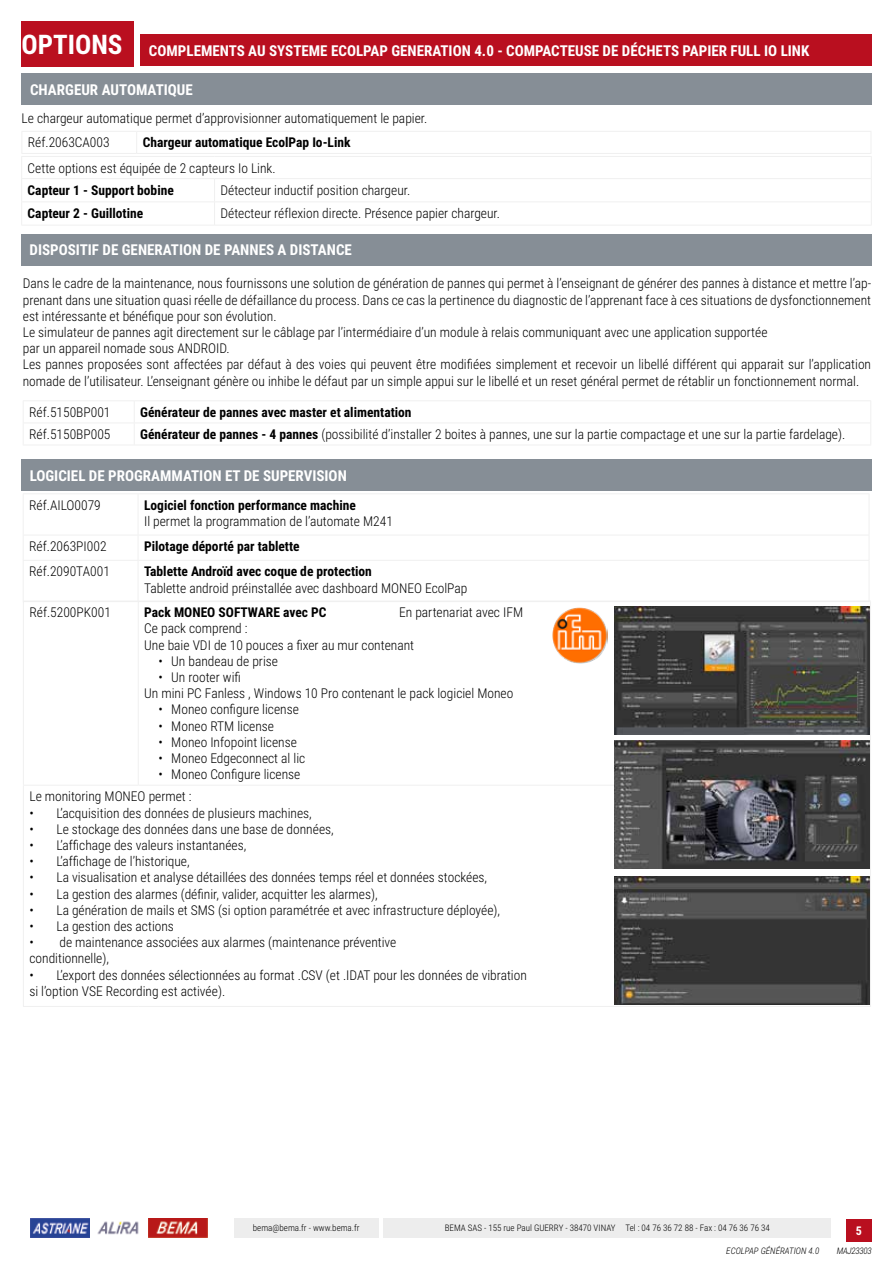
<style>
.page{position:relative;width:893px;height:1263px;background:#fff}
.page>*{position:absolute;margin:0;border:0;box-sizing:border-box;transform-origin:0 0}
.t1{font:700 27px "Roboto Condensed";color:#fff}
.t2{font:700 15px "Roboto Condensed";color:#fff}
.t3{font:300 13.5px/16.2px "Roboto Condensed";color:#000}
.t4{font:700 13.5px "Roboto Condensed";color:#000}
.t5{font:700 12px "Roboto Condensed";color:#fff}
.t6{font:300 9px "Roboto Condensed";color:#000}
.t7{font:italic 300 9px "Roboto Condensed";color:#000}
.t8{font:italic 300 9px "Roboto Condensed";letter-spacing:-.035em;color:#000}
.s1{font-weight:700}
</style>
<div class="page">
<div style="left:846px;top:1219px;width:26px;height:23px;background:#b90f1f"></div>
<img style="left:31px;top:1218px;width:177px;height:19px">
<div style="left:384px;top:1218px;width:447px;height:19px;background:#ededed"></div>
<div style="left:234px;top:1218px;width:144px;height:19px;background:#ededed"></div>
<hr style="left:23px;top:601px;width:1px;height:184px;background:#f0f0f0">
<hr style="left:138px;top:601px;width:733px;height:1px;background:#f0f0f0">
<hr style="left:138px;top:601px;width:1px;height:184px;background:#f0f0f0">
<hr style="left:870px;top:601px;width:1px;height:184px;background:#f0f0f0">
<hr style="left:23px;top:785px;width:115px;height:1px;background:#f0f0f0">
<hr style="left:23px;top:785px;width:1px;height:221px;background:#f0f0f0">
<hr style="left:138px;top:785px;width:733px;height:1px;background:#f0f0f0">
<hr style="left:870px;top:785px;width:1px;height:221px;background:#f0f0f0">
<hr style="left:23px;top:1006px;width:115px;height:1px;background:#f0f0f0">
<hr style="left:138px;top:1006px;width:733px;height:1px;background:#f0f0f0">
<div style="left:140px;top:34px;width:732px;height:32px;background:#b90f1f"></div>
<div style="left:21px;top:234px;width:850px;height:32px;background:#868e96"></div>
<div style="left:21px;top:21px;width:113px;height:45px;background:#ba0f1f"></div>
<div style="left:22px;top:73px;width:850px;height:32px;background:#868e96"></div>
<hr style="left:21px;top:131px;width:116px;height:1px;background:#f0f0f0">
<hr style="left:137px;top:131px;width:734px;height:1px;background:#f0f0f0">
<svg style="left:136px;top:132px;width:1px;height:21px"></svg>
<hr style="left:21px;top:153px;width:116px;height:1px;background:#f0f0f0">
<hr style="left:137px;top:153px;width:734px;height:1px;background:#f0f0f0">
<img style="left:615px;top:607px;width:254px;height:128px">
<img style="left:615px;top:741px;width:254px;height:128px">
<img style="left:615px;top:876px;width:254px;height:128px">
<img style="left:552px;top:607px;width:55px;height:57px">
<div style="left:21px;top:459px;width:851px;height:32px;background:#868e96"></div>
<hr style="left:23px;top:493px;width:115px;height:1px;background:#f0f0f0">
<hr style="left:23px;top:494px;width:1px;height:41px;background:#f0f0f0">
<hr style="left:138px;top:493px;width:731px;height:1px;background:#f0f0f0">
<hr style="left:138px;top:494px;width:1px;height:41px;background:#f0f0f0">
<hr style="left:869px;top:494px;width:1px;height:41px;background:#f0f0f0">
<hr style="left:23px;top:535px;width:115px;height:1px;background:#f0f0f0">
<svg style="left:23px;top:536px;width:1px;height:24px"></svg>
<hr style="left:138px;top:535px;width:731px;height:1px;background:#f0f0f0">
<hr style="left:23px;top:560px;width:115px;height:1px;background:#f0f0f0">
<hr style="left:23px;top:561px;width:1px;height:40px;background:#f0f0f0">
<hr style="left:138px;top:560px;width:731px;height:1px;background:#f0f0f0">
<hr style="left:138px;top:561px;width:1px;height:40px;background:#f0f0f0">
<hr style="left:869px;top:561px;width:1px;height:40px;background:#f0f0f0">
<hr style="left:23px;top:601px;width:115px;height:1px;background:#f0f0f0">
<hr style="left:21px;top:156px;width:193px;height:1px;background:#f0f0f0">
<hr style="left:214px;top:156px;width:658px;height:1px;background:#f0f0f0">
<hr style="left:21px;top:178px;width:193px;height:1px;background:#f0f0f0">
<hr style="left:214px;top:178px;width:658px;height:1px;background:#f0f0f0">
<hr style="left:21px;top:201px;width:193px;height:1px;background:#f0f0f0">
<svg style="left:21px;top:152px;width:1px;height:73px"></svg>
<hr style="left:214px;top:201px;width:658px;height:1px;background:#f0f0f0">
<svg style="left:214px;top:179px;width:1px;height:46px"></svg>
<svg style="left:871px;top:157px;width:1px;height:68px"></svg>
<hr style="left:21px;top:225px;width:193px;height:1px;background:#f0f0f0">
<hr style="left:214px;top:225px;width:658px;height:1px;background:#f0f0f0">
<hr style="left:23px;top:400px;width:111px;height:1px;background:#f0f0f0">
<hr style="left:134px;top:400px;width:737px;height:1px;background:#f0f0f0">
<hr style="left:23px;top:422px;width:111px;height:1px;background:#f0f0f0">
<svg style="left:23px;top:401px;width:1px;height:44px"></svg>
<hr style="left:134px;top:422px;width:737px;height:1px;background:#f0f0f0">
<svg style="left:134px;top:401px;width:1px;height:44px"></svg>
<svg style="left:870px;top:401px;width:1px;height:44px"></svg>
<hr style="left:23px;top:445px;width:111px;height:1px;background:#f0f0f0">
<hr style="left:134px;top:445px;width:737px;height:1px;background:#f0f0f0">
<h1 class="t1" style="left:21px;top:25px;width:103px">OPTIONS</h1>
<p class="t2" style="left:30px;top:79px;width:164px">CHARGEUR AUTOMATIQUE</p>
<p class="t2" style="left:149px;top:40px;width:662px">COMPLEMENTS AU SYSTEME ECOLPAP GENERATION 4.0 - COMPACTEUSE DE DÉCHETS PAPIER FULL IO LINK</p>
<p class="t3" style="left:22px;top:109px;width:407px">Le chargeur automatique permet d’approvisionner automatiquement le papier.</p>
<p class="t3" style="left:28px;top:134px;width:83px">Réf.2063CA003</p>
<p class="t4" style="left:143px;top:133px;width:209px">Chargeur automatique EcolPap Io-Link</p>
<p class="t3" style="left:28px;top:159px;width:250px">Cette options est équipée de 2 capteurs Io Link.</p>
<p class="t4" style="left:28px;top:180px;width:148px">Capteur 1 - Support bobine</p>
<p class="t3" style="left:220px;top:181px;width:191px">Détecteur inductif position chargeur.</p>
<p class="t4" style="left:28px;top:204px;width:117px">Capteur 2 - Guillotine</p>
<p class="t3" style="left:220px;top:205px;width:281px">Détecteur réflexion directe. Présence papier chargeur.</p>
<p class="t2" style="left:30px;top:239px;width:324px">DISPOSITIF DE GENERATION DE PANNES A DISTANCE</p>
<p class="t3" style="left:23px;top:275px;width:850px">Dans le cadre de la maintenance, nous fournissons une solution de génération de pannes qui permet à l’enseignant de générer des pannes à distance et mettre l’ap&shy;prenant dans une situation quasi réelle de défaillance du process. Dans ce cas la pertinence du diagnostic de l’apprenant face à ces situations de dysfonctionnement est intéressante et bénéfique pour son évolution.<br>Le simulateur de pannes agit directement sur le câblage par l’intermédiaire d’un module à relais communiquant avec une application supportée<br>par un appareil nomade sous ANDROID.<br>Les pannes proposées sont affectées par défaut à des voies qui peuvent être modifiées simplement et recevoir un libellé différent qui apparait sur l’application nomade de l’utilisateur. L’enseignant génère ou inhibe le défaut par un simple appui sur le libellé et un reset général permet de rétablir un fonctionnement normal.</p>
<p class="t3" style="left:29px;top:403px;width:83px">Réf.5150BP001</p>
<p class="t4" style="left:140px;top:403px;width:273px">Générateur de pannes avec master et alimentation</p>
<p class="t3" style="left:29px;top:426px;width:83px">Réf.5150BP005</p>
<p class="t3" style="left:140px;top:426px;width:707px"><span class="s1">Générateur de pannes - 4 pannes</span> (possibilité d’installer 2 boites à pannes, une sur la partie compactage et une sur la partie fardelage).</p>
<p class="t2" style="left:30px;top:465px;width:319px">LOGICIEL DE PROGRAMMATION ET DE SUPERVISION</p>
<p class="t3" style="left:29px;top:496px;width:73px">Réf.AILO0079</p>
<p class="t4" style="left:144px;top:496px;width:213px">Logiciel fonction performance machine</p>
<p class="t3" style="left:144px;top:513px;width:250px">Il permet la programmation de l’automate M241</p>
<p class="t3" style="left:29px;top:538px;width:79px">Réf.2063PI002</p>
<p class="t4" style="left:144px;top:537px;width:157px">Pilotage déporté par tablette</p>
<p class="t3" style="left:29px;top:563px;width:82px">Réf.2090TA001</p>
<p class="t4" style="left:144px;top:562px;width:229px">Tablette Androïd avec coque de protection</p>
<p class="t3" style="left:144px;top:579px;width:325px">Tablette android préinstallée avec dashboard MONEO EcolPap</p>
<p class="t3" style="left:29px;top:604px;width:83px">Réf.5200PK001</p>
<p class="t4" style="left:144px;top:603px;width:184px">Pack MONEO SOFTWARE avec PC</p>
<p class="t3" style="left:144px;top:620px;width:271px">Ce pack comprend :<br>Une baie VDI de 10 pouces a fixer au mur contenant</p>
<p class="t3" style="left:159px;top:652px;width:121px">• Un bandeau de prise</p>
<p class="t3" style="left:144px;top:668px;width:371px;text-indent:14px">• Un rooter wifi<br>Un mini PC Fanless , Windows 10 Pro contenant le pack logiciel Moneo</p>
<p class="t3" style="left:159px;top:701px;width:142px">• Moneo configure license</p>
<p class="t3" style="left:159px;top:717px;width:117px">• Moneo RTM license</p>
<p class="t3" style="left:159px;top:733px;width:140px">• Moneo Infopoint license</p>
<p class="t3" style="left:159px;top:749px;width:148px">• Moneo Edgeconnect al lic</p>
<p class="t3" style="left:29px;top:763px;width:272px;line-height:22.2px;text-indent:129px">• Moneo Configure license<br>Le monitoring MONEO permet :</p>
<p class="t3" style="left:29px;top:804px;width:284px">• L’acquisition des données de plusieurs machines,</p>
<p class="t3" style="left:29px;top:820px;width:306px">• Le stockage des données dans une base de données,</p>
<p class="t3" style="left:29px;top:836px;width:218px">• L’affichage des valeurs instantanées,</p>
<p class="t3" style="left:29px;top:853px;width:162px">• L’affichage de l’historique,</p>
<p class="t3" style="left:29px;top:869px;width:459px">• La visualisation et analyse détaillées des données temps réel et données stockées,</p>
<p class="t3" style="left:29px;top:885px;width:350px">• La gestion des alarmes (définir, valider, acquitter les alarmes),</p>
<p class="t3" style="left:29px;top:901px;width:472px">• La génération de mails et SMS (si option paramétrée et avec infrastructure déployée),</p>
<p class="t3" style="left:29px;top:917px;width:146px">• La gestion des actions</p>
<p class="t3" style="left:29px;top:934px;width:369px">• de maintenance associées aux alarmes (maintenance préventive conditionnelle),</p>
<p class="t3" style="left:29px;top:966px;width:499px">• L’export des données sélectionnées au format .CSV (et .IDAT pour les données de vibration si l’option VSE Recording est activée).</p>
<p class="t3" style="left:399px;top:604px;width:125px">En partenariat avec IFM</p>
<p class="t6" style="left:253px;top:1222px;width:108px">bema@bema.fr - www.bema.fr</p>
<p class="t6" style="left:445px;top:1222px;width:327px">BEMA SAS - 155 rue Paul GUERRY - 38470 VINAY Tel : 04 76 36 72 88 - Fax : 04 76 36 76 34</p>
<p class="t5" style="left:856px;top:1222px;width:8px">5</p>
<p class="t7" style="left:726px;top:1244px;width:94px">ECOLPAP GÉNÉRATION 4.0</p>
<p class="t8" style="left:837px;top:1244px;width:37px">MAJ23303</p>
</div>
